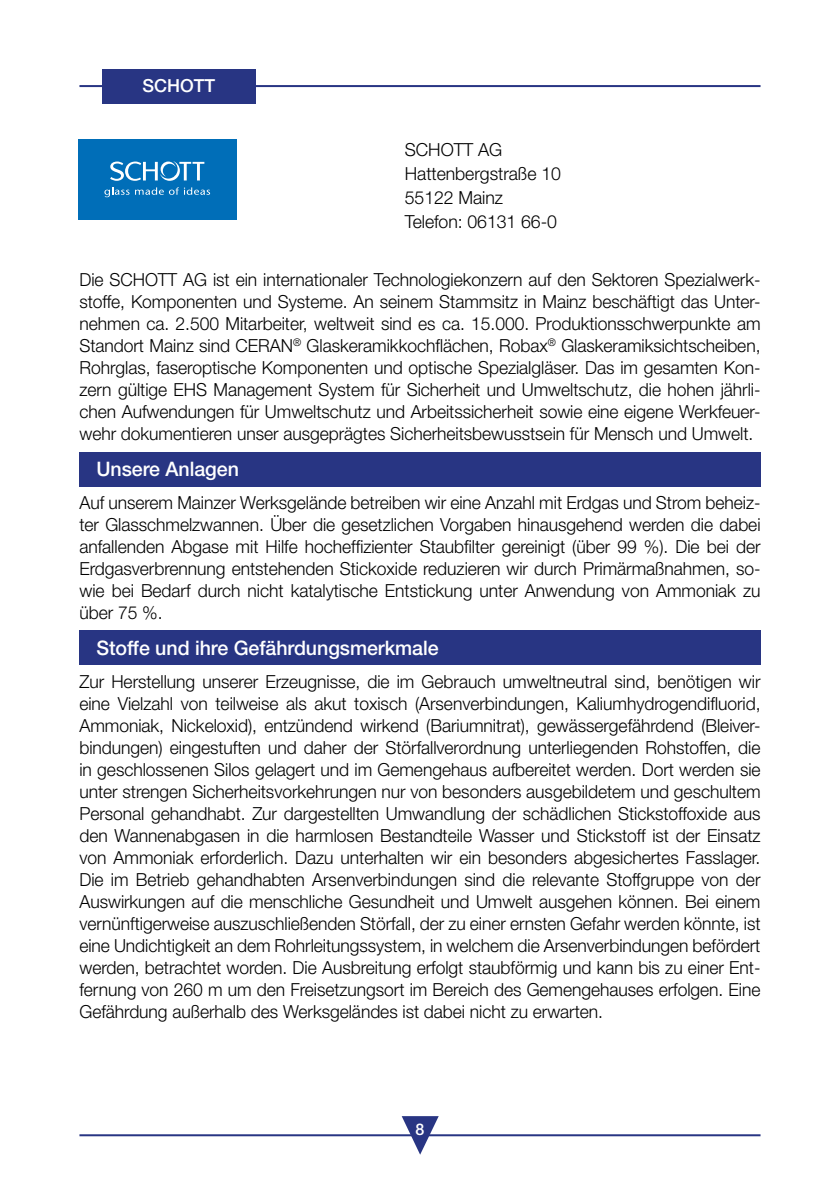
<style>
.page{position:relative;width:840px;height:1191px;background:#fff}
.page>*{position:absolute;margin:0;border:0;box-sizing:border-box;transform-origin:0 0}
.t1{font:500 20px "Helvetica Neue LT";letter-spacing:-.005em;color:#fff}
.t2{font:300 18px/22px "Helvetica Neue LT";letter-spacing:-.005em;color:#000;text-align:justify}
.t3{font:500 18px "Helvetica Neue LT";color:#fff}
.t4{font:500 16px "Helvetica Neue LT";color:#fff}
</style>
<div class="page">
<hr style="left:79px;top:1134px;width:681px;height:2px;background:#283583">
<svg style="left:401px;top:1116px;width:37px;height:38px"></svg>
<hr style="left:79px;top:85px;width:681px;height:2px;background:#283583">
<div style="left:102px;top:69px;width:153px;height:34px;background:#283583"></div>
<div style="left:79px;top:452px;width:681px;height:34px;background:#283583"></div>
<div style="left:79px;top:631px;width:681px;height:34px;background:#283583"></div>
<div style="left:78px;top:139px;width:158px;height:80px;background:#006eb8"></div>
<svg style="left:104px;top:187px;width:25px;height:10px"></svg>
<svg style="left:135px;top:187px;width:75px;height:8px"></svg>
<svg style="left:110px;top:161px;width:94px;height:20px"></svg>
<p class="t3" style="left:142px;top:75px;width:74px">SCHOTT</p>
<p class="t2" style="left:404px;top:137px;width:157px;line-height:24px;text-align:left">SCHOTT AG<br>Hattenbergstraße 10<br>55122 Mainz<br>Telefon: 06131 66-0</p>
<p class="t2" style="left:79px;top:268px;width:682px">Die SCHOTT AG ist ein internationaler Technologiekonzern auf den Sektoren Spezialwerk&shy;stoffe, Komponenten und Systeme. An seinem Stammsitz in Mainz beschäftigt das Unter&shy;nehmen ca. 2.500 Mitarbeiter, weltweit sind es ca. 15.000. Produktionsschwerpunkte am Standort Mainz sind CERAN<sup>®</sup> Glaskeramikkochflächen, Robax<sup>®</sup> Glaskeramiksichtscheiben, Rohrglas, faseroptische Komponenten und optische Spezialgläser. Das im gesamten Kon&shy;zern gültige EHS Management System für Sicherheit und Umweltschutz, die hohen jährli&shy;chen Aufwendungen für Umweltschutz und Arbeitssicherheit sowie eine eigene Werkfeuer&shy;wehr dokumentieren unser ausgeprägtes Sicherheitsbewusstsein für Mensch und Umwelt.</p>
<p class="t1" style="left:96px;top:457px;width:144px">Unsere Anlagen</p>
<p class="t2" style="left:79px;top:491px;width:682px">Auf unserem Mainzer Werksgelände betreiben wir eine Anzahl mit Erdgas und Strom beheiz&shy;ter Glasschmelzwannen. Über die gesetzlichen Vorgaben hinausgehend werden die dabei anfallenden Abgase mit Hilfe hocheffizienter Staubfilter gereinigt (über 99 %). Die bei der Erdgasverbrennung entstehenden Stickoxide reduzieren wir durch Primärmaßnahmen, so&shy;wie bei Bedarf durch nicht katalytische Entstickung unter Anwendung von Ammoniak zu über 75 %.</p>
<p class="t1" style="left:96px;top:635px;width:343px">Stoffe und ihre Gefährdungsmerkmale</p>
<p class="t2" style="left:79px;top:670px;width:682px">Zur Herstellung unserer Erzeugnisse, die im Gebrauch umweltneutral sind, benötigen wir eine Vielzahl von teilweise als akut toxisch (Arsenverbindungen, Kaliumhydrogendifluorid, Ammoniak, Nickeloxid), entzündend wirkend (Bariumnitrat), gewässergefährdend (Bleiver&shy;bindungen) eingestuften und daher der Störfallverordnung unterliegenden Rohstoffen, die in geschlossenen Silos gelagert und im Gemengehaus aufbereitet werden. Dort werden sie unter strengen Sicherheitsvorkehrungen nur von besonders ausgebildetem und geschultem Personal gehandhabt. Zur dargestellten Umwandlung der schädlichen Stickstoffoxide aus den Wannenabgasen in die harmlosen Bestandteile Wasser und Stickstoff ist der Einsatz von Ammoniak erforderlich. Dazu unterhalten wir ein besonders abgesichertes Fasslager.<br>Die im Betrieb gehandhabten Arsenverbindungen sind die relevante Stoffgruppe von der Auswirkungen auf die menschliche Gesundheit und Umwelt ausgehen können. Bei einem vernünftigerweise auszuschließenden Störfall, der zu einer ernsten Gefahr werden könnte, ist eine Undichtigkeit an dem Rohrleitungssystem, in welchem die Arsenverbindungen befördert werden, betrachtet worden. Die Ausbreitung erfolgt staubförmig und kann bis zu einer Ent&shy;fernung von 260 m um den Freisetzungsort im Bereich des Gemengehauses erfolgen. Eine Gefährdung außerhalb des Werksgeländes ist dabei nicht zu erwarten.</p>
<p class="t4" style="left:415px;top:1120px;width:10px">8</p>
</div>
